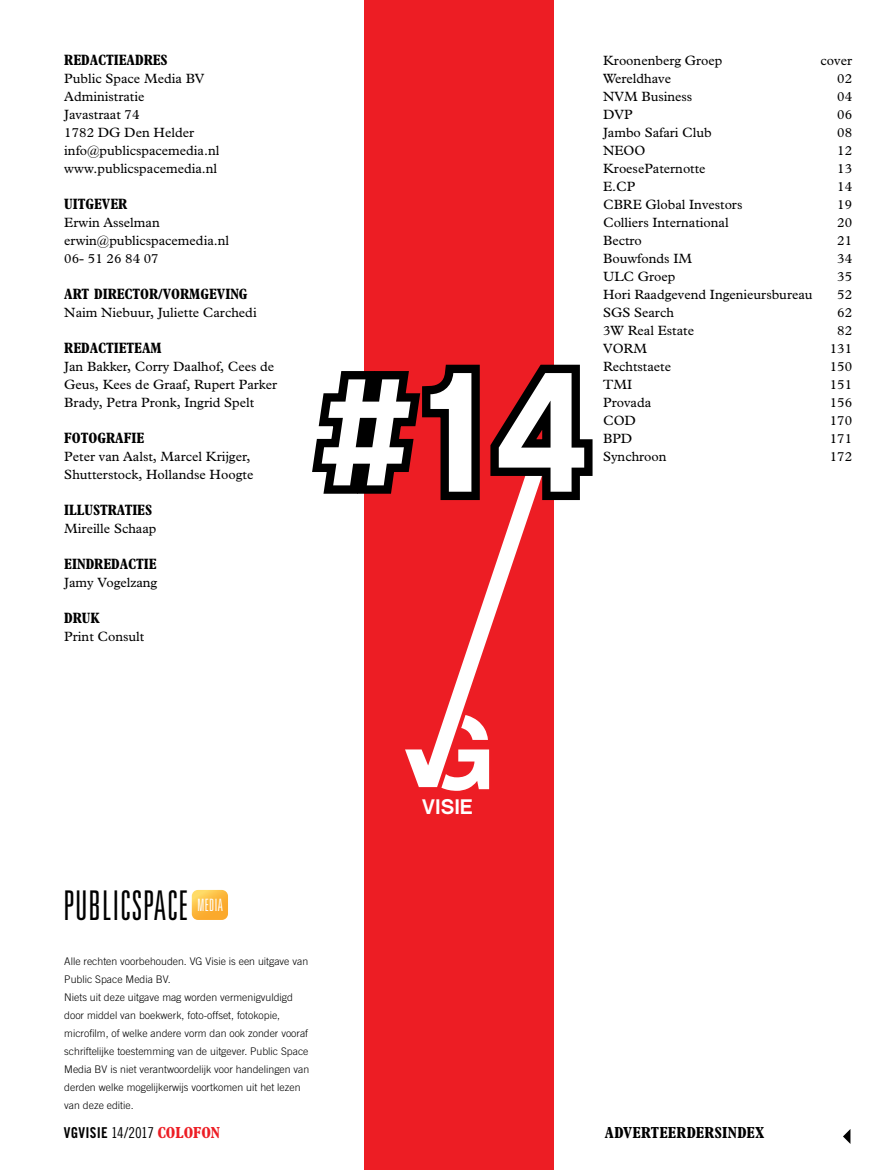
<style>
.page{position:relative;width:893px;height:1170px;background:#fff}
.page>*{position:absolute;margin:0;border:0;box-sizing:border-box;transform-origin:0 0}
.t1{font:300 ultra-condensed 40.95px "Univers LT";letter-spacing:.03em;color:#000;scale:.91 1}
.t2{font:21.15px "Chalet New York Nineteen Sixty";color:#fff}
.t3{font:300 ultra-condensed 16.95px "Univers LT";letter-spacing:.03em;color:#fff;scale:.91 1}
.t4{font:700 condensed 16.05px "M Plantin";letter-spacing:.015em;color:#000}
.t5{font:700 condensed 15px "M Plantin";color:#000}
.t6{font:15px "Trade Gothic Bold Cond Twenty";letter-spacing:.015em;color:#000}
.t7{font:13.5px/18px "M Plantin";color:#000}
.t8{font:300 10.5px/18px "Trade Gothic";color:#000}
.s1{font-family:"Trade Gothic Cond Eighteen"}
.s2{font-family:"M Plantin";font-weight:700;font-stretch:condensed;font-size:16.05px;color:#ed1d24}
</style>
<div class="page">
<div style="left:364px;top:1px;width:190px;height:1168px;background:#ed1d24"></div>
<svg style="left:441px;top:787px;width:48px;height:3px"></svg>
<svg style="left:405px;top:508px;width:126px;height:279px"></svg>
<svg style="left:843px;top:1129px;width:7px;height:14px"></svg>
<svg style="left:192px;top:889px;width:36px;height:30px"></svg>
<svg style="left:312px;top:364px;width:281px;height:144px"></svg>
<svg style="left:322px;top:379px;width:89px;height:106px"></svg>
<svg style="left:430px;top:373px;width:41px;height:118px"></svg>
<svg style="left:499px;top:373px;width:85px;height:118px"></svg>
<p class="t5" style="left:64px;top:51px;width:105px">REDACTIEADRES</p>
<p class="t7" style="left:64px;top:70px;width:157px">Public Space Media BV<br>Administratie<br>Javastraat 74<br>1782 DG Den Helder info@publicspacemedia.nl www.publicspacemedia.nl</p>
<p class="t5" style="left:64px;top:195px;width:64px">UITGEVER</p>
<p class="t7" style="left:64px;top:214px;width:166px">Erwin Asselman erwin@publicspacemedia.nl<br>06- 51 26 84 07</p>
<p class="t5" style="left:64px;top:285px;width:185px">ART DIRECTOR/VORMGEVING</p>
<p class="t7" style="left:64px;top:304px;width:194px">Naim Niebuur, Juliette Carchedi</p>
<p class="t5" style="left:64px;top:339px;width:99px">REDACTIETEAM</p>
<p class="t7" style="left:64px;top:358px;width:214px">Jan Bakker, Corry Daalhof, Cees de<br>Geus, Kees de Graaf, Rupert Parker<br>Brady, Petra Pronk, Ingrid Spelt</p>
<p class="t5" style="left:64px;top:429px;width:81px">FOTOGRAFIE</p>
<p class="t7" style="left:64px;top:448px;width:191px">Peter van Aalst, Marcel Krijger,<br>Shutterstock, Hollandse Hoogte</p>
<p class="t5" style="left:64px;top:501px;width:90px">ILLUSTRATIES</p>
<p class="t7" style="left:64px;top:520px;width:94px">Mireille Schaap</p>
<p class="t5" style="left:64px;top:555px;width:94px">EINDREDACTIE</p>
<p class="t7" style="left:64px;top:574px;width:94px">Jamy Vogelzang</p>
<p class="t5" style="left:64px;top:609px;width:37px">DRUK</p>
<p class="t7" style="left:64px;top:628px;width:82px">Print Consult</p>
<h1 class="t1" style="left:64px;top:882px;width:138px">PUBLICSPACE</h1>
<p class="t3" style="left:197px;top:895px;width:30px">MEDIA</p>
<p class="t8" style="left:64px;top:952px;width:247px">Alle rechten voorbehouden. VG Visie is een uitgave van Public Space Media BV.<br>Niets uit deze uitgave mag worden vermenigvuldigd door middel van boekwerk, foto-offset, fotokopie, microfilm, of welke andere vorm dan ook zonder vooraf schriftelijke toestemming van de uitgever. Public Space Media BV is niet verantwoordelijk voor handelingen van derden welke mogelijkerwijs voortkomen uit het lezen van deze editie.</p>
<h2 class="t2" style="left:422px;top:793px;width:52px">VISIE</h2>
<p class="t7" style="left:603px;top:52px;width:121px">Kroonenberg Groep</p>
<p class="t7" style="left:821px;top:52px;width:33px">cover</p>
<p class="t7" style="left:603px;top:70px;width:69px">Wereldhave</p>
<p class="t7" style="left:837px;top:70px;width:16px">02</p>
<p class="t7" style="left:603px;top:88px;width:91px">NVM Business</p>
<p class="t7" style="left:837px;top:88px;width:16px">04</p>
<p class="t7" style="left:603px;top:106px;width:31px">DVP</p>
<p class="t7" style="left:837px;top:106px;width:16px">06</p>
<p class="t7" style="left:603px;top:123px;width:110px">Jambo Safari Club</p>
<p class="t7" style="left:837px;top:123px;width:16px">08</p>
<p class="t7" style="left:603px;top:141px;width:44px">NEOO</p>
<p class="t7" style="left:837px;top:141px;width:16px">12</p>
<p class="t7" style="left:603px;top:159px;width:104px">KroesePaternotte</p>
<p class="t7" style="left:837px;top:159px;width:16px">13</p>
<p class="t7" style="left:603px;top:177px;width:34px">E.CP</p>
<p class="t7" style="left:837px;top:177px;width:16px">14</p>
<p class="t7" style="left:603px;top:195px;width:141px">CBRE Global Investors</p>
<p class="t7" style="left:837px;top:195px;width:16px">19</p>
<p class="t7" style="left:603px;top:213px;width:127px">Colliers International</p>
<p class="t7" style="left:837px;top:213px;width:16px">20</p>
<p class="t7" style="left:603px;top:231px;width:40px">Bectro</p>
<p class="t7" style="left:837px;top:231px;width:16px">21</p>
<p class="t7" style="left:603px;top:249px;width:90px">Bouwfonds IM</p>
<p class="t7" style="left:837px;top:249px;width:16px">34</p>
<p class="t7" style="left:603px;top:267px;width:74px">ULC Groep</p>
<p class="t7" style="left:837px;top:267px;width:16px">35</p>
<p class="t7" style="left:603px;top:285px;width:211px">Hori Raadgevend Ingenieursbureau</p>
<p class="t7" style="left:837px;top:285px;width:16px">52</p>
<p class="t7" style="left:603px;top:303px;width:72px">SGS Search</p>
<p class="t7" style="left:837px;top:303px;width:16px">62</p>
<p class="t7" style="left:603px;top:321px;width:92px">3W Real Estate</p>
<p class="t7" style="left:837px;top:321px;width:16px">82</p>
<p class="t7" style="left:603px;top:339px;width:45px">VORM</p>
<p class="t7" style="left:830px;top:339px;width:24px">131</p>
<p class="t7" style="left:603px;top:357px;width:69px">Rechtstaete</p>
<p class="t7" style="left:830px;top:357px;width:24px">150</p>
<p class="t7" style="left:603px;top:375px;width:30px">TMI</p>
<p class="t7" style="left:830px;top:375px;width:24px">151</p>
<p class="t7" style="left:603px;top:393px;width:50px">Provada</p>
<p class="t7" style="left:830px;top:393px;width:24px">156</p>
<p class="t7" style="left:603px;top:411px;width:34px">COD</p>
<p class="t7" style="left:830px;top:411px;width:24px">170</p>
<p class="t7" style="left:603px;top:429px;width:31px">BPD</p>
<p class="t7" style="left:830px;top:429px;width:24px">171</p>
<p class="t7" style="left:603px;top:447px;width:65px">Synchroon</p>
<p class="t7" style="left:830px;top:447px;width:24px">172</p>
<p class="t6" style="left:64px;top:1123px;width:158px">VGVISIE <span class="s1">14/2017</span> <span class="s2">COLOFON</span></p>
<p class="t4" style="left:605px;top:1123px;width:161px">ADVERTEERDERSINDEX</p>
</div>
